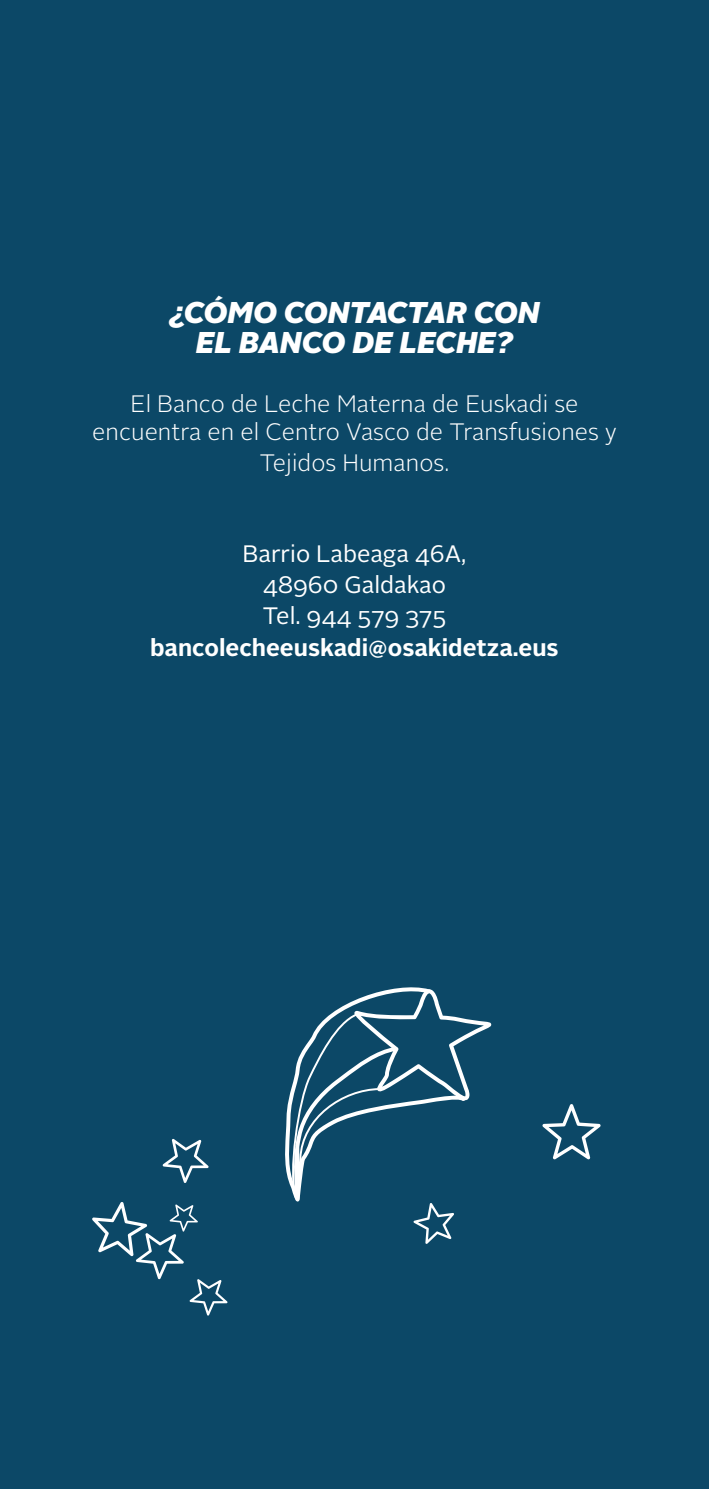
<style>
.page{position:relative;width:709px;height:1489px;background:#fff}
.page>*{position:absolute;margin:0;border:0;box-sizing:border-box;transform-origin:0 0}
.t1{font:italic 900 30px/30px "Alright Sans";color:#fff;text-align:center}
.t2{font:300 23.75px/29.2px "Alright Sans";color:#fff;text-align:center}
.t3{font:23.75px/31.2px "Alright Sans";color:#fff;text-align:center}
.t4{font:700 23.75px "Alright Sans";color:#fff}
</style>
<div class="page">
<div style="left:0;top:0;width:709px;height:1488px;background:#0c4867"></div>
<svg style="left:542px;top:1104px;width:58px;height:55px"></svg>
<svg style="left:163px;top:1138px;width:46px;height:44px"></svg>
<svg style="left:92px;top:1202px;width:135px;height:113px"></svg>
<svg style="left:285px;top:987px;width:206px;height:256px"></svg>
<p class="t1" style="left:169px;top:298px;width:371px">¿CÓMO CONTACTAR CON<br>EL BANCO DE LECHE?</p>
<p class="t2" style="left:92px;top:389px;width:526px">El Banco de Leche Materna de Euskadi se encuentra en el Centro Vasco de Transfusiones y<br>Tejidos Humanos.</p>
<p class="t3" style="left:242px;top:538px;width:225px">Barrio Labeaga 46A,<br>48960 Galdakao</p>
<p class="t3" style="left:263px;top:601px;width:185px">Tel. 944 579 375</p>
<p class="t4" style="left:150px;top:630px;width:410px">bancolecheeuskadi@osakidetza.eus</p>
</div>
